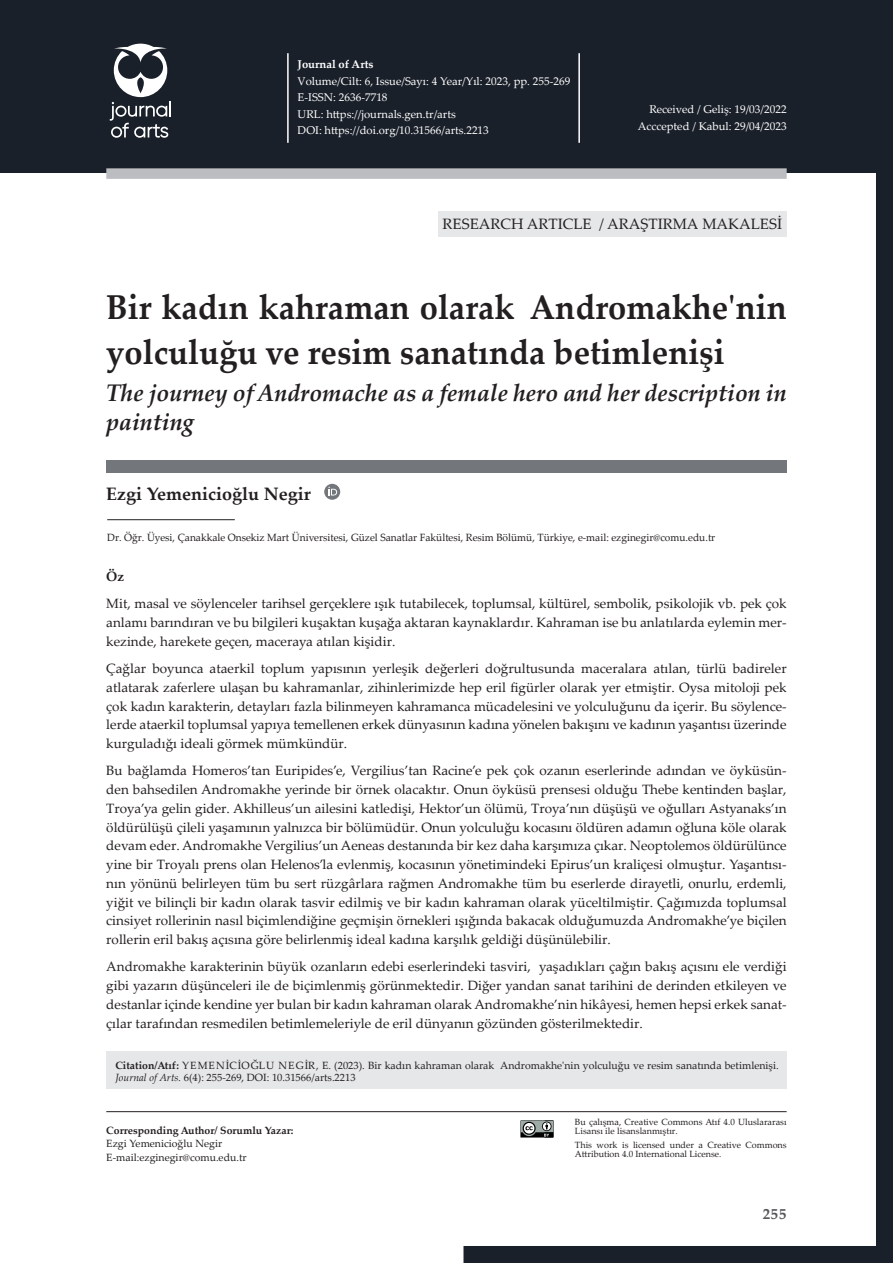
<style>
.page{position:relative;width:893px;height:1263px;background:#fff}
.page>*{position:absolute;margin:0;border:0;box-sizing:border-box;transform-origin:0 0}
.t1{font:700 34.5px/45px "Palatino Linotype";color:#231f20;scale:.95 1}
.t2{font:italic 700 24px/28.5px "Palatino Linotype";color:#231f20}
.t3{font:700 18px "Palatino Linotype";color:#231f20}
.t4{font:15px "Palatino Linotype";color:#231f20}
.t5{font:700 15px "Palatino Linotype";color:#57585a}
.t6{font:13.5px/18.8px "Palatino Linotype";color:#231f20;text-align:justify}
.t7{font:700 13.5px "Palatino Linotype";color:#231f20}
.t8{font:11.25px/16.5px "Palatino Linotype";color:#fff}
.t9{font:700 11.25px "Palatino Linotype";color:#fff}
.t10{font:10.5px/13.5px "Palatino Linotype";color:#231f20}
.t11{font:700 10.5px "Palatino Linotype";color:#231f20}
.t12{font:9px/9px "Palatino Linotype";color:#231f20}
.s1{font-weight:700}
.s2{font-style:italic}
</style>
<div class="page">
<svg style="left:463px;top:173px;width:430px;height:1090px"></svg>
<div style="left:0;top:0;width:893px;height:173px;background:#1a202a"></div>
<div style="left:106px;top:460px;width:681px;height:12px;background:#73777c"></div>
<svg style="left:324px;top:484px;width:16px;height:16px"></svg>
<svg style="left:328px;top:487px;width:9px;height:8px"></svg>
<hr style="left:107px;top:519px;width:128px;height:1px;background:#231f20">
<hr style="left:287px;top:53px;width:2px;height:90px;background:#fff">
<hr style="left:578px;top:53px;width:2px;height:90px;background:#fff">
<div style="left:106px;top:168px;width:681px;height:11px;background:#bcbdc0"></div>
<hr style="left:106px;top:1111px;width:681px;height:1px;background:#231f20">
<div style="left:438px;top:211px;width:349px;height:26px;background:#e6e7e9"></div>
<div style="left:106px;top:1052px;width:681px;height:37px;background:#e6e7e9"></div>
<svg style="left:110px;top:44px;width:61px;height:94px"></svg>
<svg style="left:520px;top:1120px;width:34px;height:17px"></svg>
<p class="t9" style="left:298px;top:57px;width:77px">Journal of Arts</p>
<p class="t8" style="left:298px;top:72px;width:274px">Volume/Cilt: 6, Issue/Sayı: 4 Year/Yıl: 2023, pp. 255-269<br>E-ISSN: 2636-7718<br>URL: https://journals.gen.tr/arts<br>DOI: https://doi.org/10.31566/arts.2213</p>
<p class="t8" style="left:638px;top:100px;width:150px;text-align:right">Received / Geliş: 19/03/2022<br>Acccepted / Kabul: 29/04/2023</p>
<p class="t4" style="left:443px;top:214px;width:341px">RESEARCH ARTICLE / ARAŞTIRMA MAKALESİ</p>
<h1 class="t1" style="left:106px;top:283px;width:718px">Bir kadın kahraman olarak Andromakhe'nin yolculuğu ve resim sanatında betimlenişi</h1>
<h2 class="t2" style="left:106px;top:378px;width:682px">The journey of Andromache as a female hero and her description in painting</h2>
<h3 class="t3" style="left:106px;top:481px;width:206px">Ezgi Yemenicioğlu Negir</h3>
<p class="t10" style="left:107px;top:530px;width:610px">Dr. Öğr. Üyesi, Çanakkale Onsekiz Mart Üniversitesi, Güzel Sanatlar Fakültesi, Resim Bölümü, Türkiye, e-mail: ezginegir@comu.edu.tr</p>
<p class="t7" style="left:106px;top:567px;width:19px">Öz</p>
<p class="t6" style="left:106px;top:594px;width:682px">Mit, masal ve söylenceler tarihsel gerçeklere ışık tutabilecek, toplumsal, kültürel, sembolik, psikolojik vb. pek çok anlamı barındıran ve bu bilgileri kuşaktan kuşağa aktaran kaynaklardır. Kahraman ise bu anlatılarda eylemin mer&shy;kezinde, harekete geçen, maceraya atılan kişidir.</p>
<p class="t6" style="left:106px;top:659px;width:682px">Çağlar boyunca ataerkil toplum yapısının yerleşik değerleri doğrultusunda maceralara atılan, türlü badireler atlatarak zaferlere ulaşan bu kahramanlar, zihinlerimizde hep eril figürler olarak yer etmiştir. Oysa mitoloji pek çok kadın karakterin, detayları fazla bilinmeyen kahramanca mücadelesini ve yolculuğunu da içerir. Bu söylence&shy;lerde ataerkil toplumsal yapıya temellenen erkek dünyasının kadına yönelen bakışını ve kadının yaşantısı üzerinde kurguladığı ideali görmek mümkündür.</p>
<p class="t6" style="left:106px;top:761px;width:682px">Bu bağlamda Homeros’tan Euripides’e, Vergilius’tan Racine’e pek çok ozanın eserlerinde adından ve öyküsün&shy;den bahsedilen Andromakhe yerinde bir örnek olacaktır. Onun öyküsü prensesi olduğu Thebe kentinden başlar, Troya’ya gelin gider. Akhilleus’un ailesini katledişi, Hektor’un ölümü, Troya’nın düşüşü ve oğulları Astyanaks’ın öldürülüşü çileli yaşamının yalnızca bir bölümüdür. Onun yolculuğu kocasını öldüren adamın oğluna köle olarak devam eder. Andromakhe Vergilius’un Aeneas destanında bir kez daha karşımıza çıkar. Neoptolemos öldürülünce yine bir Troyalı prens olan Helenos’la evlenmiş, kocasının yönetimindeki Epirus’un kraliçesi olmuştur. Yaşantısı&shy;nın yönünü belirleyen tüm bu sert rüzgârlara rağmen Andromakhe tüm bu eserlerde dirayetli, onurlu, erdemli, yiğit ve bilinçli bir kadın olarak tasvir edilmiş ve bir kadın kahraman olarak yüceltilmiştir. Çağımızda toplumsal cinsiyet rollerinin nasıl biçimlendiğine geçmişin örnekleri ışığında bakacak olduğumuzda Andromakhe’ye biçilen rollerin eril bakış açısına göre belirlenmiş ideal kadına karşılık geldiği düşünülebilir.</p>
<p class="t6" style="left:106px;top:957px;width:682px">Andromakhe karakterinin büyük ozanların edebi eserlerindeki tasviri, yaşadıkları çağın bakış açısını ele verdiği gibi yazarın düşünceleri ile de biçimlenmiş görünmektedir. Diğer yandan sanat tarihini de derinden etkileyen ve destanlar içinde kendine yer bulan bir kadın kahraman olarak Andromakhe’nin hikâyesi, hemen hepsi erkek sanat&shy;çılar tarafından resmedilen betimlemeleriyle de eril dünyanın gözünden gösterilmektedir.</p>
<p class="t10" style="left:115px;top:1059px;width:665px;line-height:12px"><span class="s1">Citation/Atıf:</span> YEMENICIOĞLU NEGIR, E. (2023). Bir kadın kahraman olarak Andromakhe'nin yolculuğu ve resim sanatında betimlenişi.<br><span class="s2">Journal of Arts.</span> 6(4): 255-269, DOI: 10.31566/arts.2213</p>
<p class="t12" style="left:575px;top:1117px;width:213px">Bu çalışma, Creative Commons Atıf 4.0 Uluslararası<br>Lisansı ile lisanslanmıştır.</p>
<p class="t12" style="left:575px;top:1140px;width:213px">This work is licensed under a Creative Commons<br>Attribution 4.0 International License.</p>
<p class="t11" style="left:106px;top:1122px;width:189px">Corresponding Author/ Sorumlu Yazar:</p>
<p class="t10" style="left:106px;top:1136px;width:142px">Ezgi Yemenicioğlu Negir<br>E-mail:ezginegir@comu.edu.tr</p>
<p class="t5" style="left:763px;top:1203px;width:25px">255</p>
</div>
